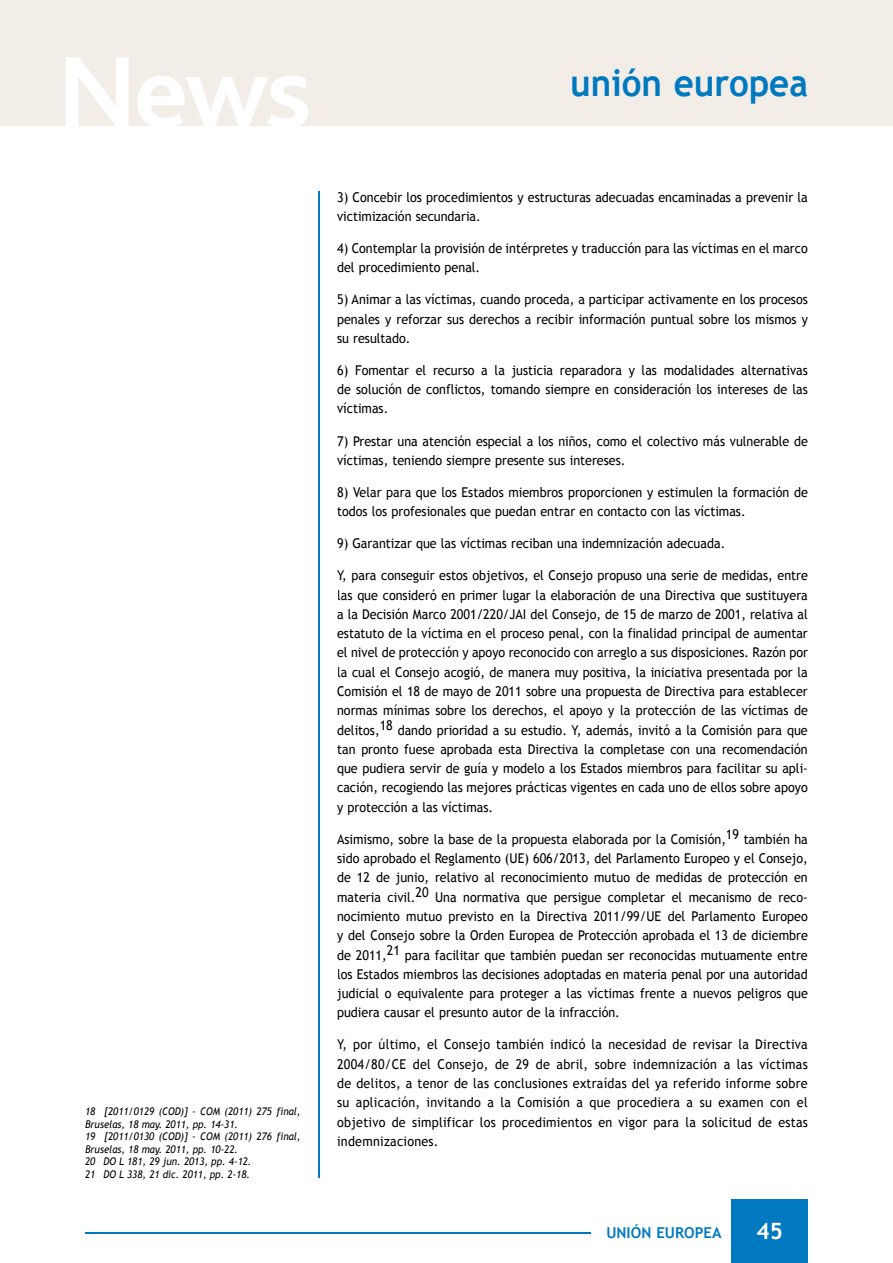
<style>
.page{position:relative;width:893px;height:1263px;background:#fff}
.page>*{position:absolute;margin:0;border:0;box-sizing:border-box;transform-origin:0 0}
.t1{font:700 105.45px "Bliss";color:#fff}
.t2{font:700 37.5px "Trebuchet MS";color:#0079c0;scale:.93 1}
.t3{font:700 22.5px "Trebuchet MS";color:#fff}
.t4{font:700 15px "Trebuchet MS";color:#0079c0}
.t5{font:13.5px/19.4px "Trebuchet MS";color:#000;text-align:justify;scale:.93 1}
.t6{font:italic 10.5px/12.6px "Trebuchet MS";color:#000;scale:.93 1}
</style>
<div class="page">
<div style="left:0;top:0;width:893px;height:125px;background:#f2eee7"></div>
<hr style="left:318px;top:192px;width:1px;height:986px;background:#0079c0">
<hr style="left:85px;top:1232px;width:655px;height:2px;background:#0079c0">
<div style="left:731px;top:1199px;width:77px;height:64px;background:#0079c0"></div>
<div style="left:591px;top:1224px;width:140px;height:16px;background:#fff"></div>
<h1 class="t1" style="left:59px;top:37px;width:254px">News</h1>
<p class="t6" style="left:85px;top:1105px;width:233px">18 [2011/0129 (COD)] - COM (2011) 275 final, Bruselas, 18 may. 2011, pp. 14-31.<br>19 [2011/0130 (COD)] - COM (2011) 276 final, Bruselas, 18 may. 2011, pp. 10-22.<br>20 DO L 181, 29 jun. 2013, pp. 4-12.<br>21 DO L 338, 21 dic. 2011, pp. 2-18.</p>
<h2 class="t2" style="left:570px;top:59px;width:257px">unión europea</h2>
<p class="t5" style="left:337px;top:187px;width:508px">3) Concebir los procedimientos y estructuras adecuadas encaminadas a prevenir la victimización secundaria.</p>
<p class="t5" style="left:337px;top:239px;width:508px">4) Contemplar la provisión de intérpretes y traducción para las víctimas en el marco del procedimiento penal.</p>
<p class="t5" style="left:337px;top:290px;width:508px">5) Animar a las víctimas, cuando proceda, a participar activamente en los procesos penales y reforzar sus derechos a recibir información puntual sobre los mismos y su resultado.</p>
<p class="t5" style="left:337px;top:361px;width:508px">6) Fomentar el recurso a la justicia reparadora y las modalidades alternativas de solución de conflictos, tomando siempre en consideración los intereses de las víctimas.</p>
<p class="t5" style="left:337px;top:431px;width:508px">7) Prestar una atención especial a los niños, como el colectivo más vulnerable de víctimas, teniendo siempre presente sus intereses.</p>
<p class="t5" style="left:337px;top:483px;width:508px">8) Velar para que los Estados miembros proporcionen y estimulen la formación de todos los profesionales que puedan entrar en contacto con las víctimas.</p>
<p class="t5" style="left:337px;top:534px;width:419px">9) Garantizar que las víctimas reciban una indemnización adecuada.</p>
<p class="t5" style="left:337px;top:566px;width:508px">Y, para conseguir estos objetivos, el Consejo propuso una serie de medidas, entre las que consideró en primer lugar la elaboración de una Directiva que sustituyera a la Decisión Marco 2001/220/JAI del Consejo, de 15 de marzo de 2001, relativa al estatuto de la víctima en el proceso penal, con la finalidad principal de aumentar el nivel de protección y apoyo reconocido con arreglo a sus disposiciones. Razón por la cual el Consejo acogió, de manera muy positiva, la iniciativa presentada por la Comisión el 18 de mayo de 2011 sobre una propuesta de Directiva para establecer normas mínimas sobre los derechos, el apoyo y la protección de las víctimas de delitos,18 dando prioridad a su estudio. Y, además, invitó a la Comisión para que tan pronto fuese aprobada esta Directiva la completase con una recomendación que pudiera servir de guía y modelo a los Estados miembros para facilitar su apli&shy;cación, recogiendo las mejores prácticas vigentes en cada uno de ellos sobre apoyo y protección a las víctimas.</p>
<p class="t5" style="left:337px;top:829px;width:508px">Asimismo, sobre la base de la propuesta elaborada por la Comisión,19 también ha sido aprobado el Reglamento (UE) 606/2013, del Parlamento Europeo y el Consejo, de 12 de junio, relativo al reconocimiento mutuo de medidas de protección en materia civil.20 Una normativa que persigue completar el mecanismo de reco&shy;nocimiento mutuo previsto en la Directiva 2011/99/UE del Parlamento Europeo y del Consejo sobre la Orden Europea de Protección aprobada el 13 de diciembre de 2011,21 para facilitar que también puedan ser reconocidas mutuamente entre los Estados miembros las decisiones adoptadas en materia penal por una autoridad judicial o equivalente para proteger a las víctimas frente a nuevos peligros que pudiera causar el presunto autor de la infracción.</p>
<p class="t5" style="left:337px;top:1035px;width:508px">Y, por último, el Consejo también indicó la necesidad de revisar la Directiva 2004/80/CE del Consejo, de 29 de abril, sobre indemnización a las víctimas de delitos, a tenor de las conclusiones extraídas del ya referido informe sobre su aplicación, invitando a la Comisión a que procediera a su examen con el objetivo de simplificar los procedimientos en vigor para la solicitud de estas indemnizaciones.</p>
<p class="t4" style="left:606px;top:1223px;width:117px">UNIÓN EUROPEA</p>
<h3 class="t3" style="left:756px;top:1216px;width:28px">45</h3>
</div>
